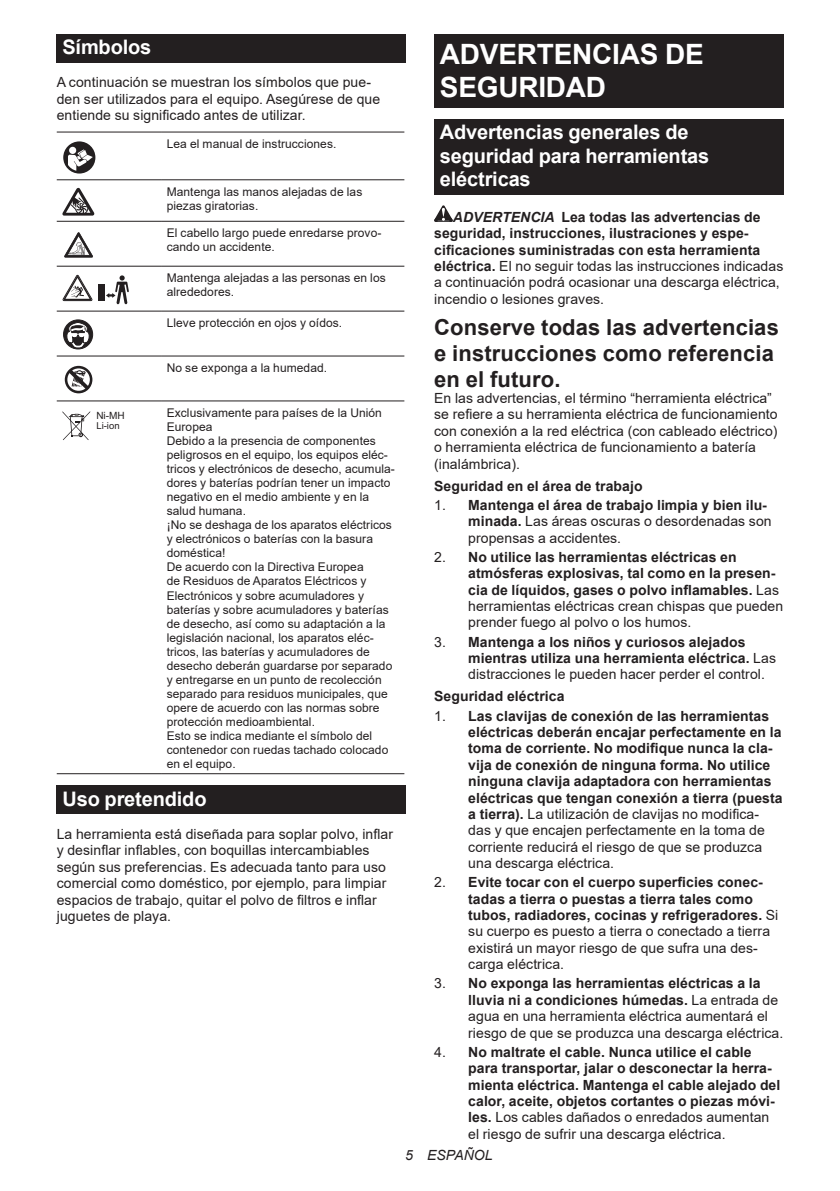
<style>
.page{position:relative;width:840px;height:1191px;background:#fff}
.page>*{position:absolute;margin:0;border:0;box-sizing:border-box;transform-origin:0 0}
.t1{font:700 28px/32.8px "Arial";letter-spacing:-.01em;color:#fff}
.t2{font:700 22px/25.8px "Arial";letter-spacing:.005em;color:#231f20}
.t3{font:700 20px/23.4px "Arial";letter-spacing:-.01em;color:#fff}
.t4{font:700 14px/16.4px "Arial";letter-spacing:.005em;color:#231f20}
.t5{font:14px/16.4px "Arial";letter-spacing:.005em;color:#231f20}
.t6{font:italic 14px "Arial";letter-spacing:.005em;color:#231f20}
.t7{font:12px/14px "Arial";letter-spacing:.005em;color:#231f20}
.t8{font:10px "Arial";color:#231f20}
.t9{font:9.6px "Arial";color:#231f20}
.s1{font-style:italic}
.s2{font-weight:400}
.s3{font-weight:700}
</style>
<div class="page">
<div style="left:57px;top:34px;width:348px;height:29px;background:#231f20"></div>
<hr style="left:57px;top:131px;width:104px;height:1px;background:#231f20">
<hr style="left:161px;top:131px;width:243px;height:1px;background:#231f20">
<hr style="left:57px;top:179px;width:104px;height:1px;background:#231f20">
<hr style="left:161px;top:179px;width:243px;height:1px;background:#231f20">
<hr style="left:57px;top:221px;width:104px;height:1px;background:#231f20">
<hr style="left:161px;top:221px;width:243px;height:1px;background:#231f20">
<hr style="left:57px;top:266px;width:104px;height:1px;background:#231f20">
<hr style="left:161px;top:266px;width:243px;height:1px;background:#231f20">
<hr style="left:57px;top:310px;width:104px;height:1px;background:#231f20">
<hr style="left:161px;top:310px;width:243px;height:1px;background:#231f20">
<hr style="left:57px;top:355px;width:104px;height:1px;background:#231f20">
<hr style="left:161px;top:355px;width:243px;height:1px;background:#231f20">
<hr style="left:57px;top:400px;width:104px;height:1px;background:#231f20">
<hr style="left:161px;top:400px;width:243px;height:1px;background:#231f20">
<hr style="left:57px;top:773px;width:104px;height:1px;background:#231f20">
<hr style="left:161px;top:773px;width:243px;height:1px;background:#231f20">
<svg style="left:63px;top:141px;width:32px;height:33px"></svg>
<svg style="left:62px;top:188px;width:32px;height:28px"></svg>
<svg style="left:64px;top:232px;width:29px;height:25px"></svg>
<svg style="left:62px;top:275px;width:30px;height:26px"></svg>
<div style="left:98px;top:284px;width:7px;height:16px;background:#231f20"></div>
<svg style="left:106px;top:275px;width:23px;height:29px"></svg>
<div style="left:63px;top:319px;width:30px;height:30px;background:#231f20;border:1px solid #231f20;border-radius:50%"></div>
<svg style="left:66px;top:321px;width:24px;height:26px"></svg>
<svg style="left:65px;top:366px;width:28px;height:27px"></svg>
<svg style="left:62px;top:411px;width:28px;height:29px"></svg>
<div style="left:57px;top:785px;width:348px;height:29px;background:#231f20"></div>
<div style="left:434px;top:34px;width:348px;height:74px;background:#231f20"></div>
<div style="left:434px;top:119px;width:348px;height:75px;background:#231f20"></div>
<svg style="left:434px;top:205px;width:18px;height:17px"></svg>
<h3 class="t3" style="left:62px;top:36px;width:90px">Símbolos</h3>
<p class="t5" style="left:57px;top:74px;width:325px">A continuación se muestran los símbolos que pue&shy;den ser utilizados para el equipo. Asegúrese de que entiende su significado antes de utilizar.</p>
<p class="t7" style="left:167px;top:137px;width:171px">Lea el manual de instrucciones.</p>
<p class="t7" style="left:167px;top:184px;width:197px">Mantenga las manos alejadas de las piezas giratorias.</p>
<p class="t7" style="left:167px;top:226px;width:216px">El cabello largo puede enredarse provo&shy;cando un accidente.</p>
<p class="t7" style="left:167px;top:271px;width:220px">Mantenga alejadas a las personas en los alrededores.</p>
<p class="t7" style="left:167px;top:316px;width:177px">Lleve protección en ojos y oídos.</p>
<p class="t7" style="left:167px;top:361px;width:162px">No se exponga a la humedad.</p>
<p class="t8" style="left:96px;top:409px;width:30px">Ni-MH</p>
<p class="t9" style="left:96px;top:419px;width:25px">Li-ion</p>
<p class="t7" style="left:167px;top:405px;width:229px">Exclusivamente para países de la Unión Europea<br>Debido a la presencia de componentes peligrosos en el equipo, los equipos eléc&shy;tricos y electrónicos de desecho, acumula&shy;dores y baterías podrían tener un impacto negativo en el medio ambiente y en la salud humana.<br>¡No se deshaga de los aparatos eléctricos y electrónicos o baterías con la basura doméstica!<br>De acuerdo con la Directiva Europea<br>de Residuos de Aparatos Eléctricos y Electrónicos y sobre acumuladores y baterías y sobre acumuladores y baterías de desecho, así como su adaptación a la legislación nacional, los aparatos eléc&shy;tricos, las baterías y acumuladores de desecho deberán guardarse por separado y entregarse en un punto de recolección separado para residuos municipales, que opere de acuerdo con las normas sobre protección medioambiental.<br>Esto se indica mediante el símbolo del contenedor con ruedas tachado colocado en el equipo.</p>
<h3 class="t3" style="left:62px;top:787px;width:145px">Uso pretendido</h3>
<p class="t5" style="left:57px;top:825px;width:337px">La herramienta está diseñada para soplar polvo, inflar y desinflar inflables, con boquillas intercambiables según sus preferencias. Es adecuada tanto para uso comercial como doméstico, por ejemplo, para limpiar espacios de trabajo, quitar el polvo de filtros e inflar juguetes de playa.</p>
<h1 class="t1" style="left:439px;top:38px;width:265px">ADVERTENCIAS DE<br>SEGURIDAD</h1>
<h3 class="t3" style="left:439px;top:121px;width:271px">Advertencias generales de seguridad para herramientas eléctricas</h3>
<p class="t4" style="left:434px;top:209px;width:350px;text-indent:19px"><span class="s1">ADVERTENCIA</span> Lea todas las advertencias de seguridad, instrucciones, ilustraciones y espe&shy;cificaciones suministradas con esta herramienta eléctrica. <span class="s2">El no seguir todas las instrucciones indicadas a continuación podrá ocasionar una descarga eléctrica, incendio o lesiones graves.</span></p>
<h2 class="t2" style="left:434px;top:315px;width:346px">Conserve todas las advertencias e instrucciones como referencia en el futuro.</h2>
<p class="t5" style="left:434px;top:390px;width:345px">En las advertencias, el término “herramienta eléctrica” se refiere a su herramienta eléctrica de funcionamiento con conexión a la red eléctrica (con cableado eléctrico) o herramienta eléctrica de funcionamiento a batería (inalámbrica).</p>
<p class="t4" style="left:434px;top:477px;width:210px">Seguridad en el área de trabajo</p>
<p class="t5" style="left:468px;top:496px;width:305px;text-indent:-34px">1. <span class="s3">Mantenga el área de trabajo limpia y bien ilu&shy;minada.</span> Las áreas oscuras o desordenadas son propensas a accidentes.</p>
<p class="t4" style="left:468px;top:549px;width:316px;text-indent:-34px"><span class="s2">2.</span> No utilice las herramientas eléctricas en atmósferas explosivas, tal como en la presen&shy;cia de líquidos, gases o polvo inflamables. <span class="s2">Las herramientas eléctricas crean chispas que pueden prender fuego al polvo o los humos.</span></p>
<p class="t4" style="left:468px;top:633px;width:309px;text-indent:-34px"><span class="s2">3.</span> Mantenga a los niños y curiosos alejados mientras utiliza una herramienta eléctrica. <span class="s2">Las distracciones le pueden hacer perder el control.</span></p>
<p class="t4" style="left:434px;top:688px;width:132px">Seguridad eléctrica</p>
<p class="t4" style="left:468px;top:707px;width:316px;text-indent:-34px"><span class="s2">1.</span> Las clavijas de conexión de las herramientas eléctricas deberán encajar perfectamente en la toma de corriente. No modifique nunca la cla&shy;vija de conexión de ninguna forma. No utilice ninguna clavija adaptadora con herramientas eléctricas que tengan conexión a tierra (puesta a tierra). <span class="s2">La utilización de clavijas no modifica&shy;das y que encajen perfectamente en la toma de corriente reducirá el riesgo de que se produzca una descarga eléctrica.</span></p>
<p class="t4" style="left:468px;top:874px;width:311px;text-indent:-34px"><span class="s2">2.</span> Evite tocar con el cuerpo superficies conec&shy;tadas a tierra o puestas a tierra tales como tubos, radiadores, cocinas y refrigeradores. <span class="s2">Si su cuerpo es puesto a tierra o conectado a tierra existirá un mayor riesgo de que sufra una des&shy;carga eléctrica.</span></p>
<p class="t5" style="left:468px;top:975px;width:316px;text-indent:-34px">3. <span class="s3">No exponga las herramientas eléctricas a la lluvia ni a condiciones húmedas.</span> La entrada de agua en una herramienta eléctrica aumentará el riesgo de que se produzca una descarga eléctrica.</p>
<p class="t4" style="left:468px;top:1043px;width:313px;text-indent:-34px"><span class="s2">4.</span> No maltrate el cable. Nunca utilice el cable para transportar, jalar o desconectar la herra&shy;mienta eléctrica. Mantenga el cable alejado del calor, aceite, objetos cortantes o piezas móvi&shy;les. <span class="s2">Los cables dañados o enredados aumentan el riesgo de sufrir una descarga eléctrica.</span></p>
<p class="t6" style="left:405px;top:1146px;width:89px">5 ESPAÑOL</p>
</div>
